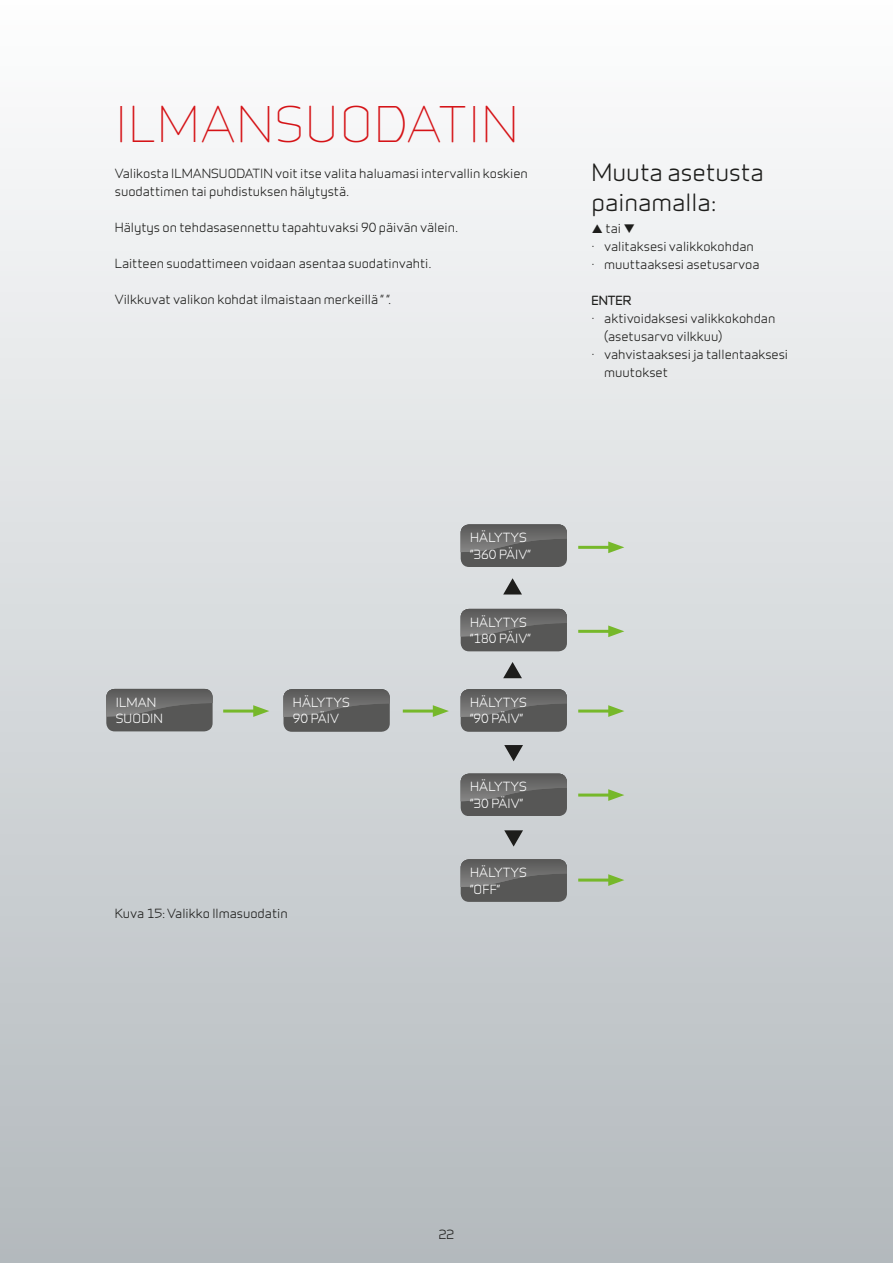
<style>
.page{position:relative;width:893px;height:1263px;background:#fff}
.page>*{position:absolute;margin:0;border:0;box-sizing:border-box;transform-origin:0 0}
.t1{font:46.5px "Infinity T Light";letter-spacing:.015em;color:#d51317}
.t2{font:22.5px/30px "Infinity T Medium";color:#1d1d1b}
.t3{font:12px/18px "Infinity T Medium";color:#1d1d1b}
.t4{font:12px/16.5px "Infinity T Medium";color:#fff}
.t5{font:12px "Infinity T Bold";color:#1d1d1b}
</style>
<div class="page">
<div style="left:0;top:0;width:893px;height:1263px;background:linear-gradient(to bottom,#fdfefe,#b3b9bd)"></div>
<hr style="left:223px;top:709px;width:36px;height:3px;background:#76b82a">
<svg style="left:253px;top:705px;width:16px;height:12px"></svg>
<hr style="left:578px;top:793px;width:36px;height:3px;background:#76b82a">
<svg style="left:608px;top:789px;width:16px;height:12px"></svg>
<hr style="left:578px;top:878px;width:36px;height:3px;background:#76b82a">
<svg style="left:608px;top:874px;width:16px;height:12px"></svg>
<hr style="left:403px;top:709px;width:35px;height:3px;background:#76b82a">
<svg style="left:433px;top:705px;width:16px;height:12px"></svg>
<hr style="left:578px;top:709px;width:36px;height:3px;background:#76b82a">
<svg style="left:608px;top:705px;width:16px;height:12px"></svg>
<hr style="left:578px;top:630px;width:36px;height:3px;background:#76b82a">
<svg style="left:608px;top:625px;width:16px;height:12px"></svg>
<hr style="left:578px;top:546px;width:36px;height:3px;background:#76b82a">
<svg style="left:608px;top:541px;width:16px;height:12px"></svg>
<svg style="left:106px;top:689px;width:107px;height:42px;background:#616161"></svg>
<svg style="left:283px;top:689px;width:107px;height:43px;background:#626261"></svg>
<svg style="left:461px;top:859px;width:106px;height:43px;background:#616160"></svg>
<svg style="left:461px;top:524px;width:106px;height:43px;background:#616160"></svg>
<svg style="left:461px;top:609px;width:106px;height:42px;background:#616160"></svg>
<svg style="left:461px;top:689px;width:106px;height:43px;background:#626161"></svg>
<svg style="left:461px;top:774px;width:106px;height:42px;background:#616160"></svg>
<svg style="left:504px;top:745px;width:19px;height:16px"></svg>
<svg style="left:504px;top:830px;width:19px;height:16px"></svg>
<svg style="left:503px;top:662px;width:19px;height:16px"></svg>
<svg style="left:503px;top:578px;width:19px;height:16px"></svg>
<svg style="left:592px;top:225px;width:10px;height:8px"></svg>
<h1 class="t1" style="left:115px;top:91px;width:405px">I LMANSUODATIN</h1>
<p class="t3" style="left:115px;top:164px;width:415px">Valikosta ILMANSUODATIN voit itse valita haluamasi intervallin koskien suodattimen tai puhdistuksen hälytystä.</p>
<p class="t3" style="left:115px;top:218px;width:345px">Hälytys on tehdasasennettu tapahtuvaksi 90 päivän välein.</p>
<p class="t3" style="left:115px;top:254px;width:318px">Laitteen suodattimeen voidaan asentaa suodatinvahti.</p>
<p class="t3" style="left:115px;top:290px;width:278px">Vilkkuvat valikon kohdat ilmaistaan merkeillä ” ”.</p>
<p class="t4" style="left:470px;top:529px;width:37px">hälytys ”360 päiv</p>
<p class="t4" style="left:528px;top:545px;width:5px">”</p>
<p class="t4" style="left:116px;top:693px;width:42px">ILMAN suodin</p>
<p class="t4" style="left:293px;top:693px;width:26px">hälytys<br>90 päiv</p>
<p class="t3" style="left:115px;top:904px;width:174px">Kuva 15: Valikko Ilmasuodatin</p>
<p class="t4" style="left:470px;top:613px;width:37px">hälytys ”180 päiv</p>
<p class="t4" style="left:528px;top:629px;width:5px">”</p>
<p class="t4" style="left:470px;top:693px;width:30px">hälytys ”90 päiv</p>
<p class="t4" style="left:520px;top:710px;width:5px">”</p>
<p class="t4" style="left:470px;top:778px;width:30px">hälytys ”30 päiv</p>
<p class="t4" style="left:520px;top:794px;width:5px">”</p>
<p class="t4" style="left:470px;top:863px;width:12px">hälytys ”off</p>
<p class="t4" style="left:497px;top:880px;width:5px">”</p>
<h2 class="t2" style="left:591px;top:156px;width:174px">Muuta asetusta painamalla:</h2>
<p class="t3" style="left:591px;top:219px;width:169px;text-indent:14px">tai ❑<br>· valitaksesi valikkokohdan · muuttaaksesi asetusarvoa</p>
<p class="t5" style="left:591px;top:292px;width:41px">ENTER</p>
<p class="t3" style="left:591px;top:309px;width:185px">· aktivoidaksesi valikkokohdan</p>
<p class="t3" style="left:604px;top:327px;width:120px">(asetusarvo vilkkuu)</p>
<p class="t3" style="left:591px;top:345px;width:198px">· vahvistaaksesi ja tallentaaksesi</p>
<p class="t3" style="left:604px;top:363px;width:65px">muutokset</p>
<p class="t3" style="left:439px;top:1224px;width:17px">22</p>
</div>
